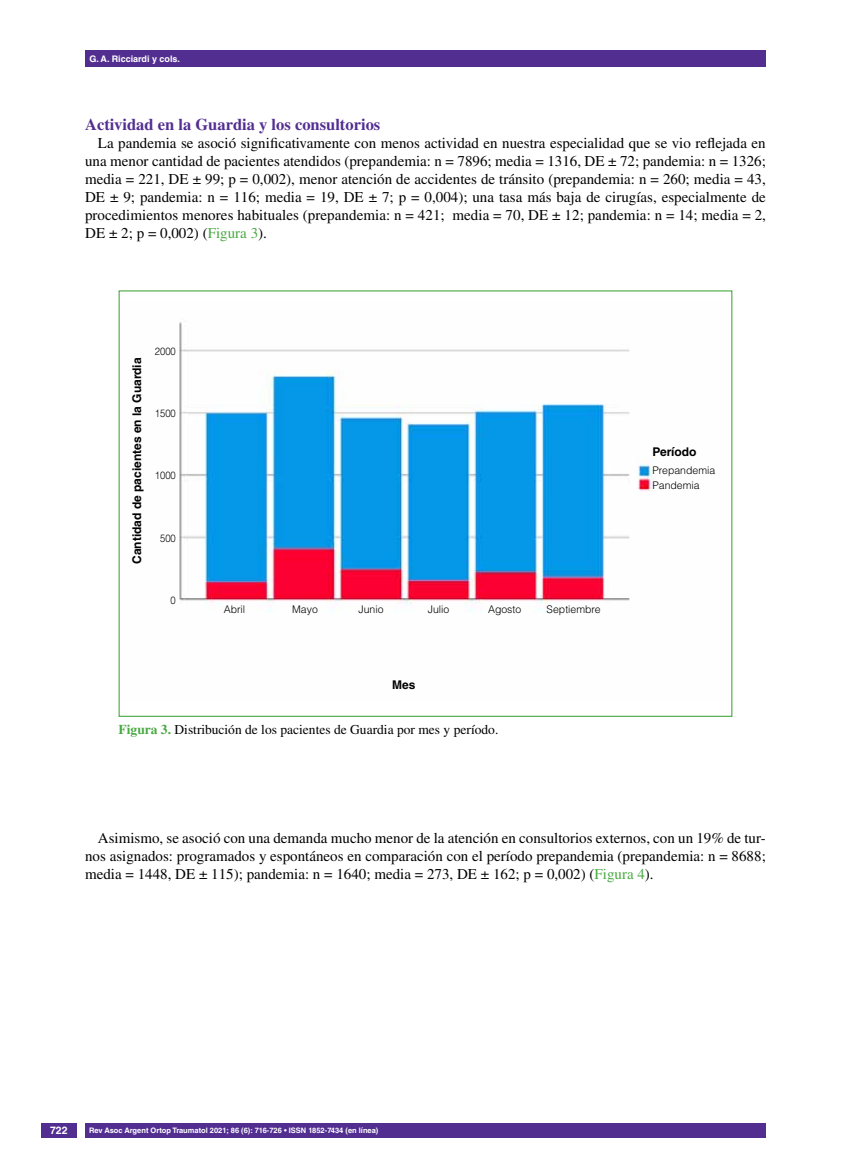
<style>
.page{position:relative;width:851px;height:1170px;background:#fff}
.page>*{position:absolute;margin:0;border:0;box-sizing:border-box;transform-origin:0 0}
.t1{font:700 16.5px "Times LT Std";color:#522e91}
.t2{font:15px/18px "Times LT Std";color:#000;text-align:justify}
.t3{font:13.5px "Times LT Std";color:#000}
.t4{font:700 12px "Helvetica LT Std";color:#000}
.t5{font:300 10.5px/15px "Helvetica LT Std";color:#000}
.t6{font:300 10.5px "Helvetica LT Std";color:#000;scale:.9 1}
.t7{font:700 10.5px "Helvetica LT Std";color:#fff}
.t8{font:700 9px "Helvetica LT Std";color:#fff}
.t9{font:700 7.5px "Helvetica LT Std";color:#fff}
.s1{color:#49a942}
.s2{font-weight:700;color:#49a942}
</style>
<div class="page">
<div style="left:41px;top:1123px;width:36px;height:14px;background:#522e91"></div>
<div style="left:85px;top:50px;width:680px;height:17px;background:#522e91"></div>
<div style="left:85px;top:1123px;width:680px;height:14px;background:#522e91"></div>
<img style="left:179px;top:322px;width:476px;height:290px">
<p class="t8" style="left:89px;top:53px;width:92px">G. A. Ricciardi y cols.</p>
<p class="t1" style="left:85px;top:115px;width:297px">Actividad en la Guardia y los consultorios</p>
<p class="t2" style="left:85px;top:134px;width:682px;text-indent:13px">La pandemia se asoció significativamente con menos actividad en nuestra especialidad que se vio reflejada en una menor cantidad de pacientes atendidos (prepandemia: n = 7896; media = 1316, DE ± 72; pandemia: n = 1326; media = 221, DE ± 99; p = 0,002), menor atención de accidentes de tránsito (prepandemia: n = 260; media = 43, DE ± 9; pandemia: n = 116; media = 19, DE ± 7; p = 0,004); una tasa más baja de cirugías, especialmente de procedimientos menores habituales (prepandemia: n = 421; media = 70, DE ± 12; pandemia: n = 14; media = 2, DE ± 2; p = 0,002) (<span class="s1">Figura 3</span>).</p>
<p class="t4" style="left:129px;top:564px;width:208px;rotate:-90deg">Cantidad de pacientes en la Guardia</p>
<p class="t6" style="left:155px;top:344px;width:25px">2000</p>
<p class="t6" style="left:155px;top:407px;width:25px">1500</p>
<p class="t6" style="left:155px;top:469px;width:25px">1000</p>
<p class="t6" style="left:160px;top:531px;width:19px">500</p>
<p class="t6" style="left:170px;top:593px;width:7px">0</p>
<p class="t5" style="left:224px;top:601px;width:23px">Abril</p>
<p class="t5" style="left:292px;top:601px;width:27px">Mayo</p>
<p class="t5" style="left:358px;top:601px;width:27px">Junio</p>
<p class="t5" style="left:428px;top:601px;width:23px">Julio</p>
<p class="t5" style="left:488px;top:601px;width:35px">Agosto</p>
<p class="t5" style="left:546px;top:601px;width:56px">Septiembre</p>
<p class="t4" style="left:392px;top:677px;width:25px">Mes</p>
<p class="t3" style="left:118px;top:721px;width:381px"><span class="s2">Figura 3.</span> Distribución de los pacientes de Guardia por mes y período.</p>
<p class="t4" style="left:652px;top:444px;width:46px">Período</p>
<p class="t5" style="left:652px;top:462px;width:64px">Prepandemia<br>Pandemia</p>
<p class="t2" style="left:85px;top:828px;width:682px;text-indent:13px">Asimismo, se asoció con una demanda mucho menor de la atención en consultorios externos, con un 19% de tur&shy;nos asignados: programados y espontáneos en comparación con el período prepandemia (prepandemia: n = 8688; media = 1448, DE ± 115); pandemia: n = 1640; media = 273, DE ± 162; p = 0,002) (<span class="s1">Figura 4</span>).</p>
<p class="t7" style="left:50px;top:1124px;width:19px">722</p>
<p class="t9" style="left:89px;top:1125px;width:291px">Rev Asoc Argent Ortop Traumatol 2021; 86 (6): 716-726 • ISSN 1852-7434 (en línea)</p>
</div>
